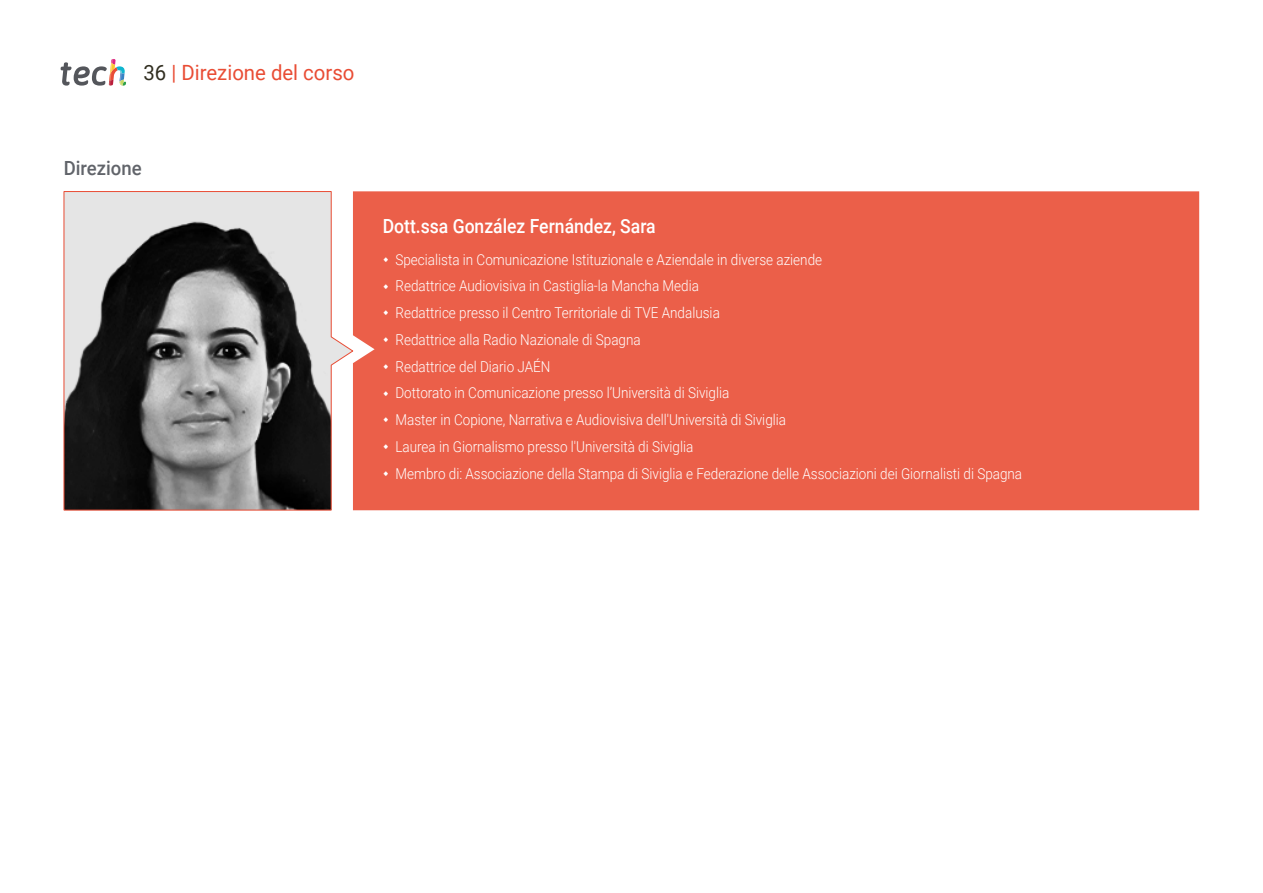
<style>
.page{position:relative;width:1263px;height:893px;background:#fff}
.page>*{position:absolute;margin:0;border:0;box-sizing:border-box;transform-origin:0 0}
.t1{font:21px "Roboto";color:#e94d35}
.t2{font:500 19.5px "Roboto";color:#fff;scale:.9 1}
.t3{font:500 19.5px "Roboto";color:#61646a;scale:.95 1}
.t4{font:300 15px/26.7px "Roboto";color:#fff;scale:.9 1}
.s1{color:#312e20}
</style>
<div class="page">
<svg style="left:64px;top:191px;width:289px;height:319px;background:#807f7f"></svg>
<svg style="left:61px;top:59px;width:65px;height:27px"></svg>
<div style="left:353px;top:191px;width:846px;height:319px;background:#eb5f49"></div>
<svg style="left:384px;top:257px;width:4px;height:5px"></svg>
<svg style="left:384px;top:284px;width:4px;height:5px"></svg>
<svg style="left:384px;top:310px;width:4px;height:5px"></svg>
<svg style="left:384px;top:337px;width:4px;height:5px"></svg>
<svg style="left:384px;top:364px;width:4px;height:5px"></svg>
<svg style="left:384px;top:391px;width:4px;height:5px"></svg>
<svg style="left:384px;top:417px;width:4px;height:5px"></svg>
<svg style="left:384px;top:444px;width:4px;height:5px"></svg>
<svg style="left:384px;top:471px;width:4px;height:5px"></svg>
<h1 class="t1" style="left:144px;top:57px;width:213px"><span class="s1">36</span> | Direzione del corso</h1>
<h2 class="t3" style="left:64px;top:154px;width:84px">Direzione</h2>
<h2 class="t2" style="left:383px;top:212px;width:305px">Dott.ssa González Fernández, Sara</h2>
<p class="t4" style="left:395px;top:245px;width:698px">Specialista in Comunicazione Istituzionale e Aziendale in diverse aziende<br>Redattrice Audiovisiva in Castiglia-la Mancha Media<br>Redattrice presso il Centro Territoriale di TVE Andalusia<br>Redattrice alla Radio Nazionale di Spagna<br>Redattrice del Diario JAÉN<br>Dottorato in Comunicazione presso l’Università di Siviglia<br>Master in Copione, Narrativa e Audiovisiva dell'Università di Siviglia<br>Laurea in Giornalismo presso l'Università di Siviglia<br>Membro di: Associazione della Stampa di Siviglia e Federazione delle Associazioni dei Giornalisti di Spagna</p>
</div>
